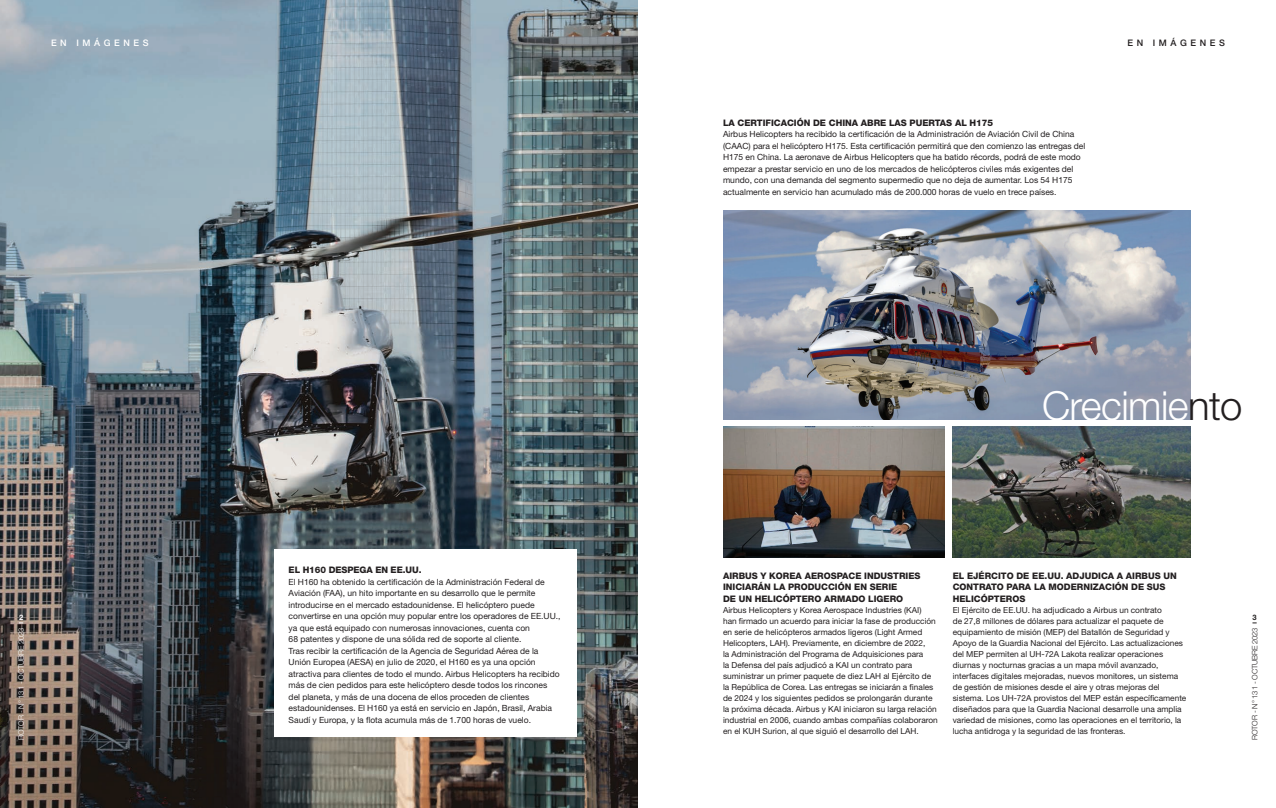
<style>
.page{position:relative;width:1276px;height:808px;background:#fff}
.page>*{position:absolute;margin:0;border:0;box-sizing:border-box;transform-origin:0 0}
.t1{font:300 40px "Helvetica Neue LT Std";letter-spacing:-.015em;color:#fff}
.t2{font:800 9px/11.5px "Helvetica Neue LT Std";color:#231f20}
.t3{font:500 9px "Helvetica Neue LT Std";letter-spacing:.4em;color:#231f20}
.t4{font:500 9px "Helvetica Neue LT Std";letter-spacing:.4em;color:#fff}
.t5{font:8.5px/11.5px "Helvetica Neue LT Std";color:#231f20}
.t6{font:8.3px/11px "Helvetica Neue LT Std";color:#231f20}
.t7{font:300 7.5px "Helvetica Neue LT Std";letter-spacing:-.015em;color:#231f20}
.t8{font:300 7.5px "Helvetica Neue LT Std";letter-spacing:-.015em;color:#fff}
.t9{font:700 7.5px "Helvetica Neue LT Std";color:#231f20}
.t10{font:700 7.5px "Helvetica Neue LT Std";color:#fff}
.s1{color:#231f20}
</style>
<div class="page">
<img style="left:723px;top:211px;width:468px;height:209px">
<img style="left:0;top:0;width:638px;height:808px">
<img style="left:952px;top:427px;width:239px;height:130px">
<img style="left:723px;top:427px;width:221px;height:130px">
<div style="left:274px;top:550px;width:303px;height:187px;background:#fff"></div>
<p class="t4" style="left:51px;top:40px;width:99px">EN IMÁGENES</p>
<p class="t10" style="left:19px;top:614px;width:6px">2</p>
<p class="t8" style="left:19px;top:740px;width:114px;rotate:-90deg">ROTOR - N° 131 - OCTUBRE 2023</p>
<p class="t2" style="left:723px;top:118px;width:272px">LA CERTIFICACIÓN DE CHINA ABRE LAS PUERTAS AL H175</p>
<p class="t5" style="left:723px;top:130px;width:364px">Airbus Helicopters ha recibido la certificación de la Administración de Aviación Civil de China (CAAC) para el helicóptero H175. Esta certificación permitirá que den comienzo las entregas del H175 en China. La aeronave de Airbus Helicopters que ha batido récords, podrá de este modo empezar a prestar servicio en uno de los mercados de helicópteros civiles más exigentes del mundo, con una demanda del segmento supermedio que no deja de aumentar. Los 54 H175 actualmente en servicio han acumulado más de 200.000 horas de vuelo en trece países.</p>
<p class="t3" style="left:1127px;top:40px;width:99px">EN IMÁGENES</p>
<h1 class="t1" style="left:1042px;top:391px;width:202px">Crecimie<span class="s1">nto</span></h1>
<p class="t2" style="left:289px;top:565px;width:134px">EL H160 DESPEGA EN EE.UU.</p>
<p class="t5" style="left:289px;top:577px;width:273px">El H160 ha obtenido la certificación de la Administración Federal de Aviación (FAA), un hito importante en su desarrollo que le permite introducirse en el mercado estadounidense. El helicóptero puede convertirse en una opción muy popular entre los operadores de EE.UU., ya que está equipado con numerosas innovaciones, cuenta con<br>68 patentes y dispone de una sólida red de soporte al cliente.<br>Tras recibir la certificación de la Agencia de Seguridad Aérea de la Unión Europea (AESA) en julio de 2020, el H160 es ya una opción atractiva para clientes de todo el mundo. Airbus Helicopters ha recibido más de cien pedidos para este helicóptero desde todos los rincones del planeta, y más de una docena de ellos proceden de clientes estadounidenses. El H160 ya está en servicio en Japón, Brasil, Arabia Saudí y Europa, y la flota acumula más de 1.700 horas de vuelo.</p>
<p class="t2" style="left:952px;top:571px;width:226px">EL EJÉRCITO DE EE.UU. ADJUDICA A AIRBUS UN<br>CONTRATO PARA LA MODERNIZACIÓN DE SUS<br>HELICÓPTEROS</p>
<p class="t2" style="left:723px;top:571px;width:199px">AIRBUS Y KOREA AEROSPACE INDUSTRIES<br>INICIARÁN LA PRODUCCIÓN EN SERIE<br>DE UN HELICÓPTERO ARMADO LIGERO</p>
<p class="t6" style="left:723px;top:605px;width:216px">Airbus Helicopters y Korea Aerospace Industries (KAI)<br>han firmado un acuerdo para iniciar la fase de producción en serie de helicópteros armados ligeros (Light Armed Helicopters, LAH). Previamente, en diciembre de 2022,<br>la Administración del Programa de Adquisiciones para<br>la Defensa del país adjudicó a KAI un contrato para suministrar un primer paquete de diez LAH al Ejército de la República de Corea. Las entregas se iniciarán a finales de 2024 y los siguientes pedidos se prolongarán durante la próxima década. Airbus y KAI iniciaron su larga relación industrial en 2006, cuando ambas compañías colaboraron en el KUH Surion, al que siguió el desarrollo del LAH.</p>
<p class="t6" style="left:952px;top:605px;width:235px">El Ejército de EE.UU. ha adjudicado a Airbus un contrato<br>de 27,8 millones de dólares para actualizar el paquete de equipamiento de misión (MEP) del Batallón de Seguridad y Apoyo de la Guardia Nacional del Ejército. Las actualizaciones del MEP permiten al UH-72A Lakota realizar operaciones diurnas y nocturnas gracias a un mapa móvil avanzado, interfaces digitales mejoradas, nuevos monitores, un sistema de gestión de misiones desde el aire y otras mejoras del sistema. Los UH-72A provistos del MEP están específicamente diseñados para que la Guardia Nacional desarrolle una amplia variedad de misiones, como las operaciones en el territorio, la lucha antidroga y la seguridad de las fronteras.</p>
<p class="t9" style="left:1252px;top:614px;width:6px">3</p>
<p class="t7" style="left:1252px;top:740px;width:114px;rotate:-90deg">ROTOR - N° 131 - OCTUBRE 2023</p>
</div>
